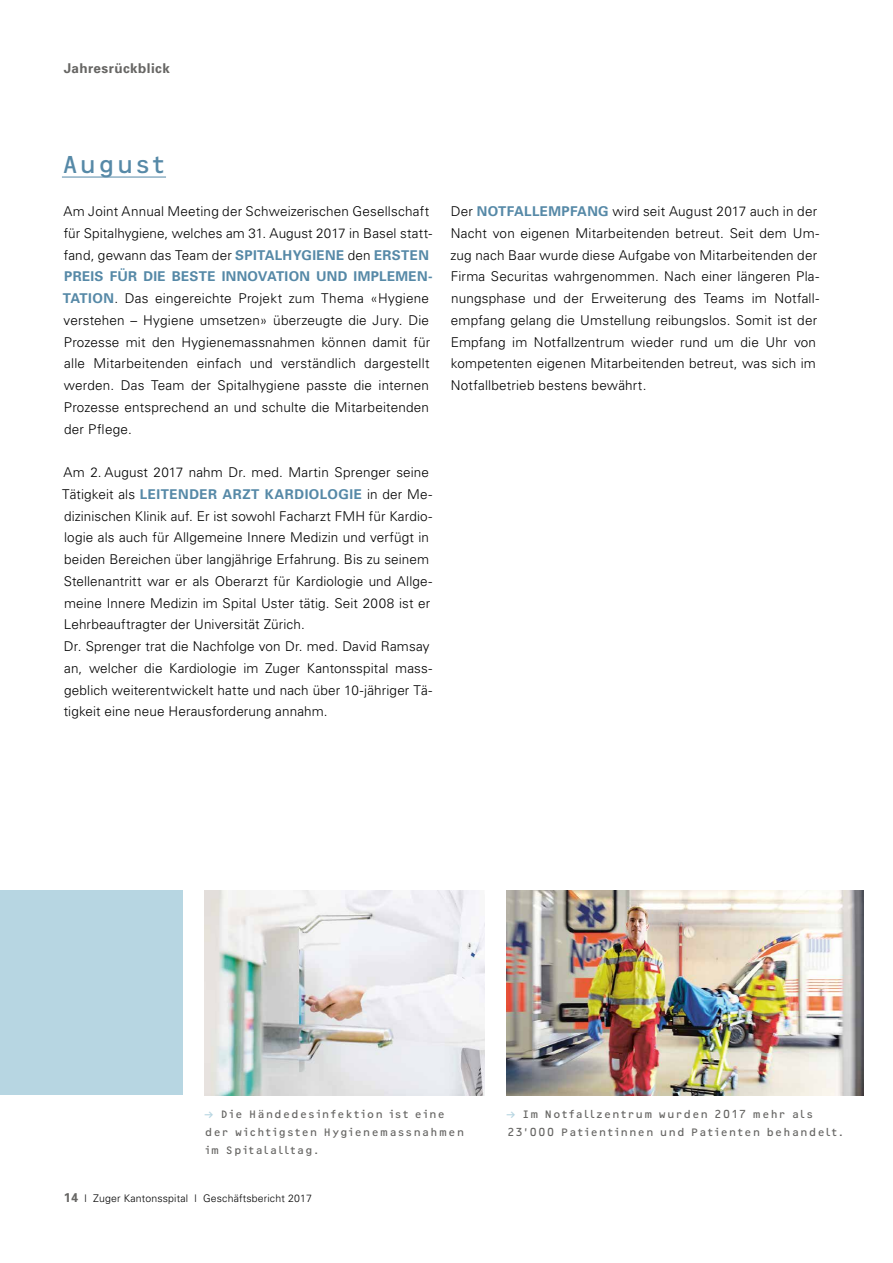
<style>
.page{position:relative;width:893px;height:1263px;background:#fff}
.page>*{position:absolute;margin:0;border:0;box-sizing:border-box;transform-origin:0 0}
.t1{font:25.5px "Vision";letter-spacing:-.005em;color:#5689a7}
.t2{font:300 13.5px/21.8px "Univers";letter-spacing:.01em;color:#000}
.t3{font:700 13.5px "Univers";letter-spacing:.03em;color:#676664}
.t4{font:11.25px/18px "Vision";letter-spacing:.02em;color:#676664}
.t5{font:300 10.5px "Univers";letter-spacing:.015em;color:#000}
.s1{font-weight:700;color:#5689a7}
.s2{font-size:12px;color:#b7d6e2}
.s3{font-weight:700;font-size:12.75px;color:#676664}
</style>
<div class="page">
<hr style="left:62px;top:177px;width:104px;height:1px;background:#5689a7">
<img style="left:506px;top:890px;width:357px;height:205px">
<div style="left:0;top:890px;width:183px;height:205px;background:#b7d6e2"></div>
<img style="left:204px;top:890px;width:281px;height:205px">
<p class="t3" style="left:64px;top:60px;width:108px">Jahresrückblick</p>
<h1 class="t1" style="left:62px;top:148px;width:106px">August</h1>
<p class="t2" style="left:63px;top:200px;width:371px">Am Joint Annual Meeting der Schweizerischen Gesellschaft für Spitalhygiene, welches am 31. August 2017 in Basel statt&shy;fand, gewann das Team der <span class="s1">SPITALHYGIENE</span> den <span class="s1">ERSTEN PREIS FÜR DIE BESTE INNOVATION UND IMPLEMEN-TATION</span>. Das eingereichte Projekt zum Thema «Hygiene verstehen – Hygiene umsetzen» überzeugte die Jury. Die Prozesse mit den Hygienemassnahmen können damit für alle Mitarbeitenden einfach und verständlich dargestellt werden. Das Team der Spitalhygiene passte die internen Prozesse entsprechend an und schulte die Mitarbeitenden der Pflege.</p>
<p class="t2" style="left:62px;top:461px;width:371px">Am 2. August 2017 nahm Dr. med. Martin Sprenger seine Tätigkeit als <span class="s1">LEITENDER ARZT KARDIOLOGIE</span> in der Me&shy;dizinischen Klinik auf. Er ist sowohl Facharzt FMH für Kardio&shy;logie als auch für Allgemeine Innere Medizin und verfügt in beiden Bereichen über langjährige Erfahrung. Bis zu seinem Stellenantritt war er als Oberarzt für Kardiologie und Allge&shy;meine Innere Medizin im Spital Uster tätig. Seit 2008 ist er Lehrbeauftragter der Universität Zürich.<br>Dr. Sprenger trat die Nachfolge von Dr. med. David Ramsay an, welcher die Kardiologie im Zuger Kantonsspital mass&shy;geblich weiterentwickelt hatte und nach über 10-jähriger Tä&shy;tigkeit eine neue Herausforderung annahm.</p>
<p class="t2" style="left:450px;top:200px;width:370px">Der <span class="s1">NOTFALLEMPFANG</span> wird seit August 2017 auch in der Nacht von eigenen Mitarbeitenden betreut. Seit dem Um&shy;zug nach Baar wurde diese Aufgabe von Mitarbeitenden der Firma Securitas wahrgenommen. Nach einer längeren Pla&shy;nungsphase und der Erweiterung des Teams im Notfall&shy;empfang gelang die Umstellung reibungslos. Somit ist der Empfang im Notfallzentrum wieder rund um die Uhr von kompetenten eigenen Mitarbeitenden betreut, was sich im Notfallbetrieb bestens bewährt.</p>
<p class="t4" style="left:203px;top:1105px;width:263px"><span class="s2">≥</span> Die Händedesinfektion ist eine der wichtigsten Hygienemassnahmen im Spitalalltag.</p>
<p class="t5" style="left:64px;top:1192px;width:250px"><span class="s3">14</span> | Zuger Kantonsspital | Geschäftsbericht 2017</p>
<p class="t4" style="left:505px;top:1105px;width:340px"><span class="s2">≥</span> Im Notfallzentrum wurden 2017 mehr als<br>23’000 Patientinnen und Patienten behandelt.</p>
</div>
